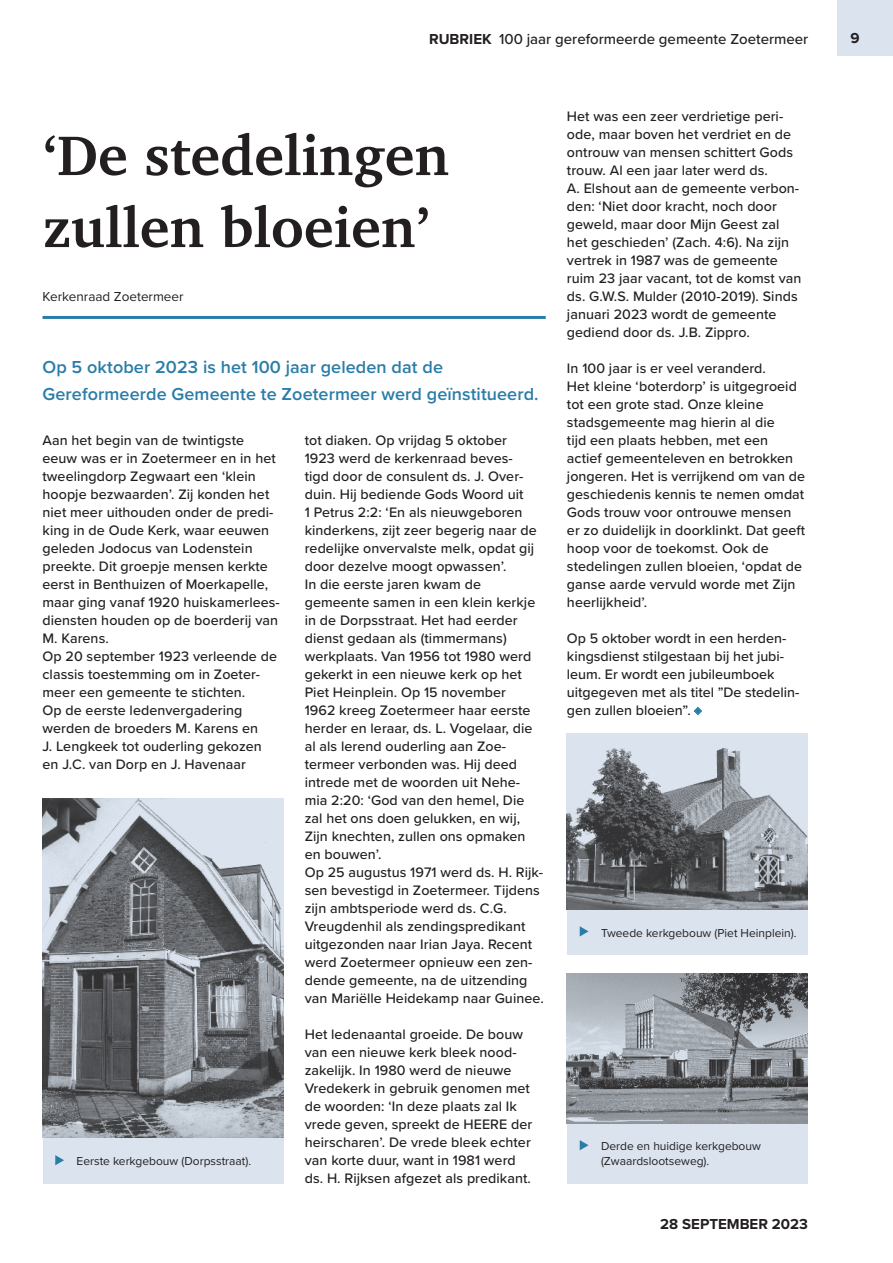
<style>
.page{position:relative;width:893px;height:1263px;background:#fff}
.page>*{position:absolute;margin:0;border:0;box-sizing:border-box;transform-origin:0 0}
.t1{font:700 57px/72px "Charter";color:#231f20}
.t2{font:600 18px/27px "Proxima Nova";letter-spacing:.005em;color:#2a7da8}
.t3{font:500 15px "Proxima Nova";color:#231f20}
.t4{font:700 15px "Proxima Nova";color:#231f20}
.t5{font:500 14.25px/18px "Proxima Nova";letter-spacing:.005em;color:#231f20}
.t6{font:13.5px "Proxima Nova";color:#231f20}
.t7{font:12px/15px "Proxima Nova";color:#231f20}
.s1{font-weight:700}
.s2{font-weight:700;color:#2a7da8}
</style>
<div class="page">
<hr style="left:43px;top:316px;width:503px;height:3px;background:#2a7da8">
<div style="left:43px;top:1138px;width:240px;height:45px;background:#dae3ee"></div>
<svg style="left:55px;top:1155px;width:9px;height:10px"></svg>
<div style="left:567px;top:1123px;width:241px;height:60px;background:#dae3ee"></div>
<svg style="left:580px;top:1140px;width:9px;height:10px"></svg>
<div style="left:567px;top:909px;width:241px;height:45px;background:#dae3ee"></div>
<svg style="left:580px;top:926px;width:9px;height:10px"></svg>
<img style="left:43px;top:798px;width:240px;height:340px">
<img style="left:567px;top:973px;width:241px;height:151px">
<img style="left:567px;top:733px;width:241px;height:177px">
<div style="left:838px;top:0;width:55px;height:55px;background:#dae3ee"></div>
<p class="t3" style="left:429px;top:28px;width:381px"><span class="s1">RUBRIEK</span> 100 jaar gereformeerde gemeente Zoetermeer</p>
<p class="t4" style="left:850px;top:29px;width:11px">9</p>
<h1 class="t1" style="left:43px;top:119px;width:408px">‘De stedelingen zullen bloeien’</h1>
<p class="t6" style="left:43px;top:286px;width:143px">Kerkenraad Zoetermeer</p>
<p class="t2" style="left:43px;top:353px;width:498px">Op 5 oktober 2023 is het 100 jaar geleden dat de<br>Gereformeerde Gemeente te Zoetermeer werd geïnstitueerd.</p>
<p class="t5" style="left:43px;top:431px;width:239px">Aan het begin van de twintigste eeuw was er in Zoetermeer en in het tweelingdorp Zegwaart een ‘klein hoopje bezwaarden’. Zij konden het niet meer uithouden onder de predi&shy;king in de Oude Kerk, waar eeuwen geleden Jodocus van Lodenstein preekte. Dit groepje mensen kerkte eerst in Benthuizen of Moerkapelle, maar ging vanaf 1920 huiskamerlees&shy;diensten houden op de boerderij van<br>M. Karens.<br>Op 20 september 1923 verleende de classis toestemming om in Zoeter&shy;meer een gemeente te stichten.<br>Op de eerste ledenvergadering werden de broeders M. Karens en<br>J. Lengkeek tot ouderling gekozen en J.C. van Dorp en J. Havenaar</p>
<p class="t5" style="left:305px;top:431px;width:241px">tot diaken. Op vrijdag 5 oktober<br>1923 werd de kerkenraad beves-<br>tigd door de consulent ds. J. Over&shy;duin. Hij bediende Gods Woord uit<br>1 Petrus 2:2: ‘En als nieuwgeboren kinderkens, zijt zeer begerig naar de redelijke onvervalste melk, opdat gij door dezelve moogt opwassen’.<br>In die eerste jaren kwam de gemeente samen in een klein kerkje in de Dorpsstraat. Het had eerder dienst gedaan als (timmermans) werkplaats. Van 1956 tot 1980 werd gekerkt in een nieuwe kerk op het<br>Piet Heinplein. Op 15 november<br>1962 kreeg Zoetermeer haar eerste herder en leraar, ds. L. Vogelaar, die al als lerend ouderling aan Zoe&shy;termeer verbonden was. Hij deed intrede met de woorden uit Nehe&shy;mia 2:20: ‘God van den hemel, Die zal het ons doen gelukken, en wij,<br>Zijn knechten, zullen ons opmaken en bouwen’.<br>Op 25 augustus 1971 werd ds. H. Rijk&shy;sen bevestigd in Zoetermeer. Tijdens zijn ambtsperiode werd ds. C.G.<br>Vreugdenhil als zendingspredikant uitgezonden naar Irian Jaya. Recent werd Zoetermeer opnieuw een zen&shy;dende gemeente, na de uitzending van Mariëlle Heidekamp naar Guinee.</p>
<p class="t5" style="left:305px;top:1025px;width:229px">Het ledenaantal groeide. De bouw van een nieuwe kerk bleek nood&shy;zakelijk. In 1980 werd de nieuwe Vredekerk in gebruik genomen met de woorden: ‘In deze plaats zal Ik vrede geven, spreekt de HEERE der heirscharen’. De vrede bleek echter van korte duur, want in 1981 werd ds. H. Rijksen afgezet als predikant.</p>
<p class="t7" style="left:77px;top:1153px;width:176px">Eerste kerkgebouw (Dorpsstraat).</p>
<p class="t5" style="left:567px;top:107px;width:236px">Het was een zeer verdrietige peri&shy;ode, maar boven het verdriet en de ontrouw van mensen schittert Gods trouw. Al een jaar later werd ds.<br>A. Elshout aan de gemeente verbon&shy;den: ‘Niet door kracht, noch door geweld, maar door Mijn Geest zal het geschieden’ (Zach. 4:6). Na zijn vertrek in 1987 was de gemeente ruim 23 jaar vacant, tot de komst van ds. G.W.S. Mulder (2010-2019). Sinds januari 2023 wordt de gemeente gediend door ds. J.B. Zippro.</p>
<p class="t5" style="left:567px;top:359px;width:240px">In 100 jaar is er veel veranderd.<br>Het kleine ‘boterdorp’ is uitgegroeid tot een grote stad. Onze kleine stadsgemeente mag hierin al die<br>tijd een plaats hebben, met een actief gemeenteleven en betrokken jongeren. Het is verrijkend om van de geschiedenis kennis te nemen omdat<br>Gods trouw voor ontrouwe mensen er zo duidelijk in doorklinkt. Dat geeft hoop voor de toekomst. Ook de stedelingen zullen bloeien, ‘opdat de ganse aarde vervuld worde met Zijn heerlijkheid’.</p>
<p class="t5" style="left:567px;top:629px;width:234px">Op 5 oktober wordt in een herden&shy;kingsdienst stilgestaan bij het jubi&shy;leum. Er wordt een jubileumboek uitgegeven met als titel ”De stedelin&shy;gen zullen bloeien”. <span class="s2">♦</span></p>
<p class="t7" style="left:601px;top:924px;width:197px">Tweede kerkgebouw (Piet Heinplein).</p>
<p class="t7" style="left:601px;top:1138px;width:161px">Derde en huidige kerkgebouw (Zwaardslootseweg).</p>
<p class="t4" style="left:660px;top:1215px;width:33px">28 SEPTEMBER</p>
<p class="t4" style="left:772px;top:1215px;width:38px">2023</p>
</div>
